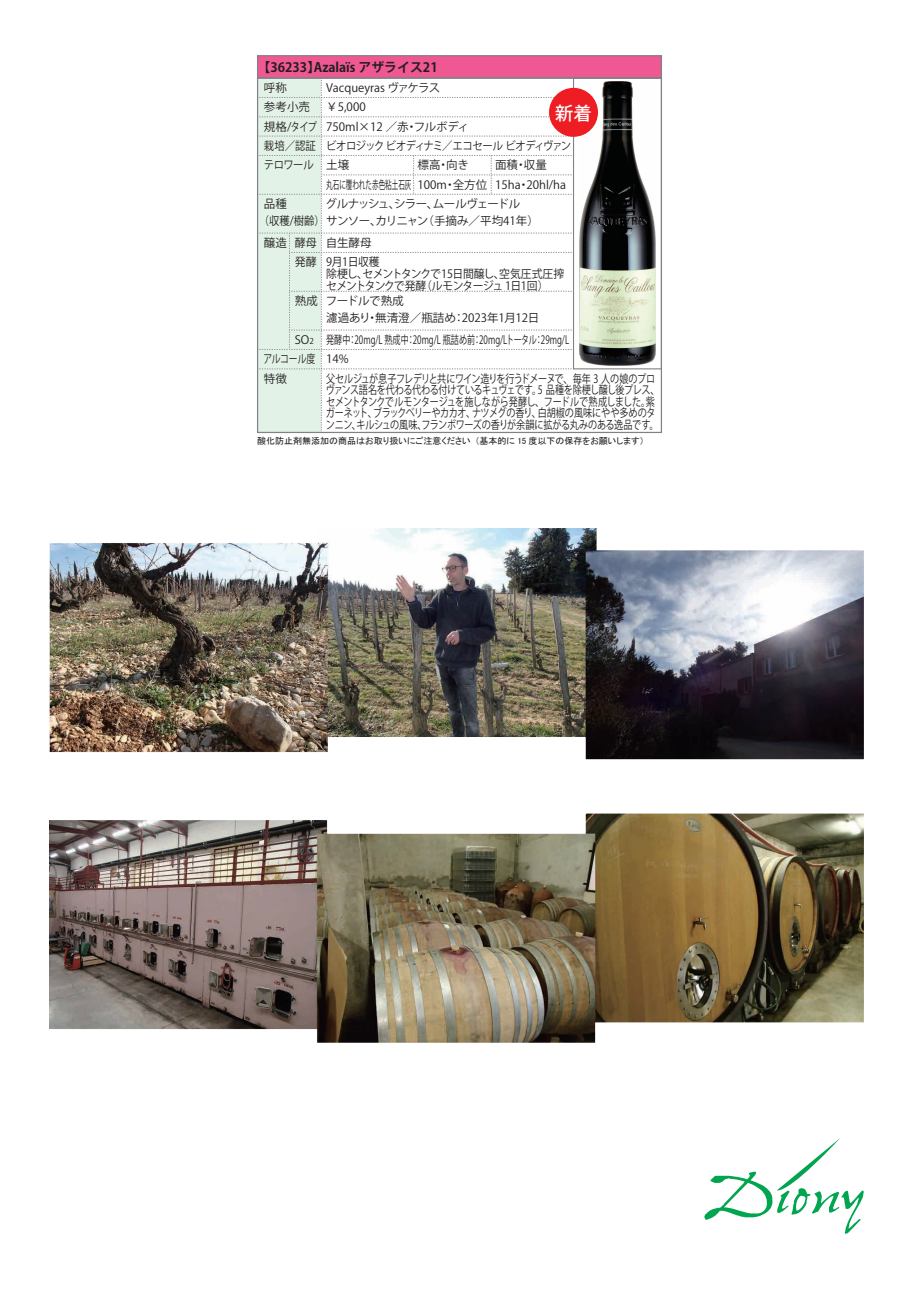
<style>
.page{position:relative;width:919px;height:1289px;background:#fff}
.page>*{position:absolute;margin:0;border:0;box-sizing:border-box;transform-origin:0 0}
.t1{font:500 18.15px "Koz Go Pro";color:#fff}
.t2{font:700 12.9px "Koz Go Pro";color:#231f20}
.t3{font:11.55px/11.6px "Koz Go Pro";letter-spacing:-.04em;color:#231f20;scale:.79 1}
.t4{font:11.55px/16.5px "Koz Go Pro";color:#231f20}
.t5{font:11.55px/19.4px "Koz Go Pro";letter-spacing:-.02em;color:#231f20}
.t6{font:11.55px/12px "Koz Go Pro";letter-spacing:-.05em;color:#231f20;scale:.94 1}
.t7{font:11.55px/19.4px "Koz Go Pro";color:#231f20;scale:.7 1}
.t8{font:11.55px "Koz Go Pro";letter-spacing:-.065em;color:#231f20}
.t9{font:11.55px/19.5px "Koz Go Pro";letter-spacing:-.02em;color:#231f20;scale:.77 1}
.t10{font:11.55px "Koz Go Pro";letter-spacing:-.02em;color:#231f20;scale:.9 1}
.t11{font:11.55px "Koz Go Pro";letter-spacing:-.02em;color:#231f20;scale:.95 1}
.t12{font:9px "MS P Gothic";color:#231f20}
.s1{font-size:8.1px}
</style>
<div class="page">
<svg style="left:704px;top:1138px;width:160px;height:95px"></svg>
<img style="left:49px;top:529px;width:814px;height:513px">
<div style="left:257px;top:55px;width:405px;height:24px;background:#f05893;border:1px solid #808285"></div>
<div style="left:573px;top:77px;width:89px;height:292px;border:1px solid #808285"></div>
<svg style="left:257px;top:78px;width:317px;height:355px"></svg>
<img style="left:579px;top:82px;width:76px;height:283px">
<div style="left:550px;top:89px;width:47px;height:47px;background:#ee1d23;border-radius:50%"></div>
<div style="left:549px;top:88px;width:49px;height:49px;border:2px solid #ee1d23;border-radius:50%"></div>
<p class="t2" style="left:257px;top:59px;width:182px">【36233】Azalaïs アザライス21</p>
<p class="t4" style="left:326px;top:78px;width:115px;line-height:19.4px">Vacqueyras ヴァケラス￥5,000</p>
<p class="t5" style="left:264px;top:78px;width:48px">呼称<br>参考小売</p>
<h1 class="t1" style="left:555px;top:101px;width:38px">新着</h1>
<p class="t5" style="left:326px;top:117px;width:247px">750ml×12 ／赤・フルボディ<br>ビオロジック ビオディナミ／エコセール ビオディヴァン土壌<br>丸石に覆われた赤色粘土石灰</p>
<p class="t5" style="left:264px;top:117px;width:54px">規格/タイプ栽培／認証</p>
<p class="t5" style="left:417px;top:156px;width:53px">標高・向き</p>
<p class="t5" style="left:417px;top:175px;width:71px">100m・全方位</p>
<p class="t8" style="left:325px;top:196px;width:196px">グルナッシュ、シラー、ムールヴェードル</p>
<p class="t4" style="left:495px;top:156px;width:72px;line-height:19.4px">面積・収量<br>15ha・20hl/ha</p>
<p class="t10" style="left:264px;top:158px;width:57px">テロワール</p>
<p class="t4" style="left:259px;top:196px;width:282px;text-indent:5px">品種<br>（収穫/樹齢）サンソー、カリニャン（手摘み／平均41年）</p>
<p class="t5" style="left:264px;top:233px;width:25px">醸造</p>
<p class="t5" style="left:326px;top:233px;width:47px">自生酵母</p>
<p class="t11" style="left:295px;top:235px;width:25px">酵母</p>
<p class="t11" style="left:295px;top:255px;width:25px">発酵</p>
<p class="t6" style="left:326px;top:256px;width:255px">9月1日収穫<br>除梗し、セメントタンクで15日間醸し、空気圧式圧搾セメントタンクで発酵（ルモンタージュ 1日1回）</p>
<p class="t4" style="left:326px;top:293px;width:214px;text-indent:-31px">熟成 フードルで熟成<br>濾過あり・無清澄／瓶詰め：2023年1月12日</p>
<p class="t7" style="left:326px;top:330px;width:348px">発酵中：20mg/L 熟成中：20mg/L 瓶詰め前：20mg/Lトータル：29mg/L<br>14%</p>
<p class="t5" style="left:295px;top:330px;width:20px">SO<span class="s1">2</span></p>
<p class="t9" style="left:263px;top:350px;width:69px">アルコール度特徴</p>
<p class="t3" style="left:326px;top:373px;width:424px">父セルジュが息子フレデリと共にワイン造りを行うドメーヌで、毎年 3 人の娘のプロヴァンス語名を代わる代わる付けているキュヴェです。5 品種を除梗し醸し後プレス、セメントタンクでルモンタージュを施しながら発酵し、フードルで熟成しました。紫ガーネット、ブラックベリーやカカオ、ナツメグの香り、白胡椒の風味にやや多めのタンニン、キルシュの風味、フランボワーズの香りが余韻に拡がる丸みのある逸品です。</p>
<p class="t12" style="left:257px;top:436px;width:388px">酸化防止剤無添加の商品はお取り扱いにご注意ください（基本的に 15 度以下の保存をお願いします）</p>
</div>
